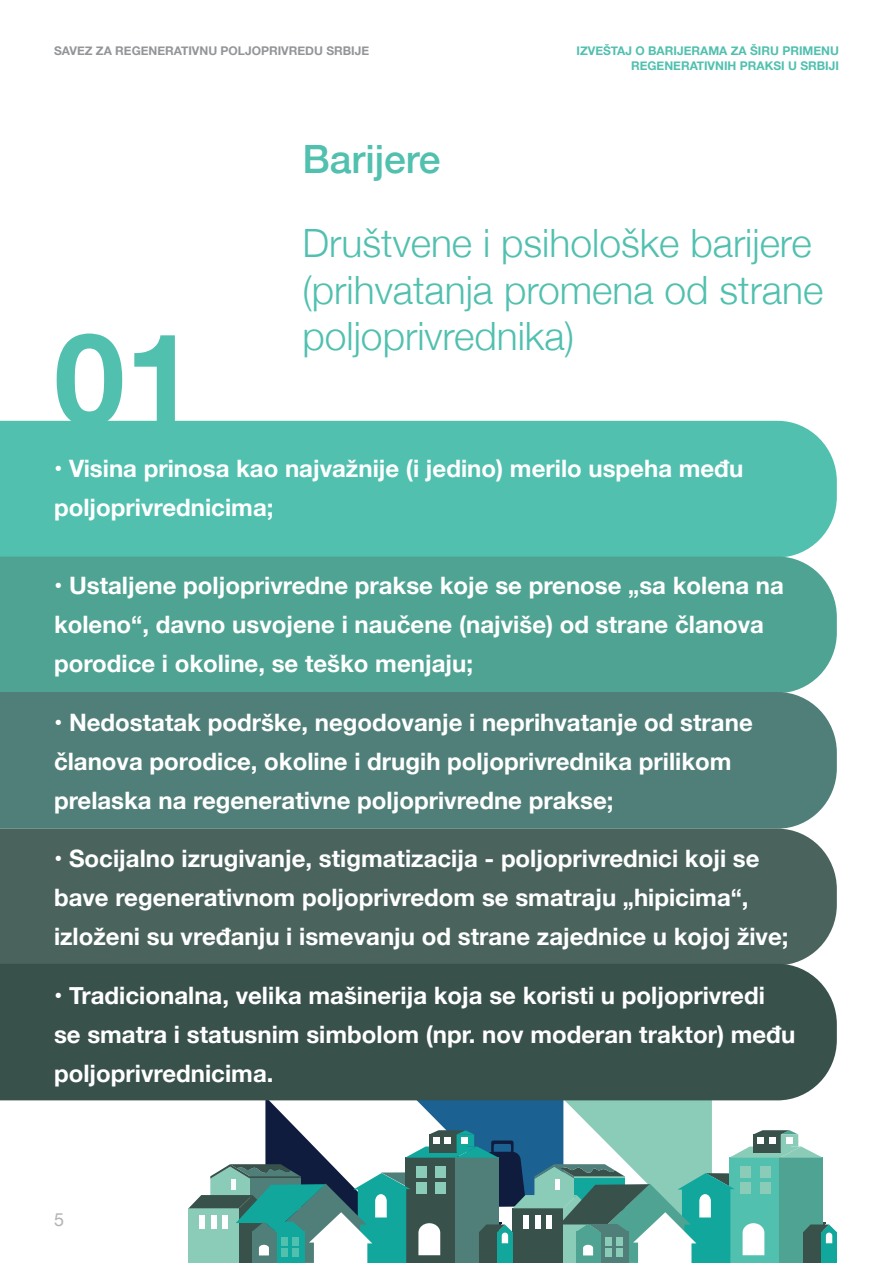
<style>
.page{position:relative;width:893px;height:1263px;background:#fff}
.page>*{position:absolute;margin:0;border:0;box-sizing:border-box;transform-origin:0 0}
.t1{font:700 127.5px "Helvetica Neue";color:#51c0af}
.t2{font:300 39px/46.8px "Helvetica Neue";color:#51c0af}
.t3{font:500 39px "Helvetica Neue";color:#51c0af}
.t4{font:700 24px/39px "Helvetica Neue";color:#fff}
.t5{font:18px "Helvetica Neue";color:#b2b3b7}
.t6{font:700 12px/14.4px "Helvetica Neue";color:#51c0af;text-align:right}
.t7{font:700 12px "Helvetica Neue";color:#939598}
</style>
<div class="page">
<div style="left:0;top:421px;width:837px;height:135px;background:#51c0af"></div>
<div style="left:0;top:556px;width:837px;height:136px;background:#4fa392"></div>
<div style="left:0;top:692px;width:837px;height:137px;background:#4f7f78"></div>
<div style="left:0;top:829px;width:837px;height:135px;background:#4a645d"></div>
<div style="left:0;top:964px;width:837px;height:136px;background:#39514b"></div>
<svg style="left:189px;top:1097px;width:648px;height:166px"></svg>
<p class="t7" style="left:54px;top:41px;width:317px">SAVEZ ZA REGENERATIVNU POLJOPRIVREDU SRBIJE</p>
<p class="t6" style="left:576px;top:44px;width:264px">IZVEŠTAJ O BARIJERAMA ZA ŠIRU PRIMENU<br>REGENERATIVNIH PRAKSI U SRBIJI</p>
<p class="t1" style="left:54px;top:279px;width:143px">01</p>
<p class="t3" style="left:302px;top:128px;width:140px">Barijere</p>
<p class="t2" style="left:302px;top:217px;width:511px">Društvene i psihološke barijere</p>
<p class="t2" style="left:302px;top:263px;width:522px">(prihvatanja promena od strane poljoprivrednika)</p>
<p class="t4" style="left:54px;top:450px;width:691px">• Visina prinosa kao najvažnije (i jedino) merilo uspeha među poljoprivrednicima;</p>
<p class="t4" style="left:54px;top:567px;width:731px">• Ustaljene poljoprivredne prakse koje se prenose „sa kolena na koleno“, davno usvojene i naučene (najviše) od strane članova porodice i okoline, se teško menjaju;</p>
<p class="t4" style="left:54px;top:703px;width:700px">• Nedostatak podrške, negodovanje i neprihvatanje od strane članova porodice, okoline i drugih poljoprivrednika prilikom prelaska na regenerativne poljoprivredne prakse;</p>
<p class="t4" style="left:54px;top:840px;width:736px">• Socijalno izrugivanje, stigmatizacija - poljoprivrednici koji se bave regenerativnom poljoprivredom se smatraju „hipicima“, izloženi su vređanju i ismevanju od strane zajednice u kojoj žive;</p>
<p class="t4" style="left:54px;top:976px;width:743px">• Tradicionalna, velika mašinerija koja se koristi u poljoprivredi se smatra i statusnim simbolom (npr. nov moderan traktor) među poljoprivrednicima.</p>
<p class="t5" style="left:54px;top:1207px;width:12px">5</p>
</div>
